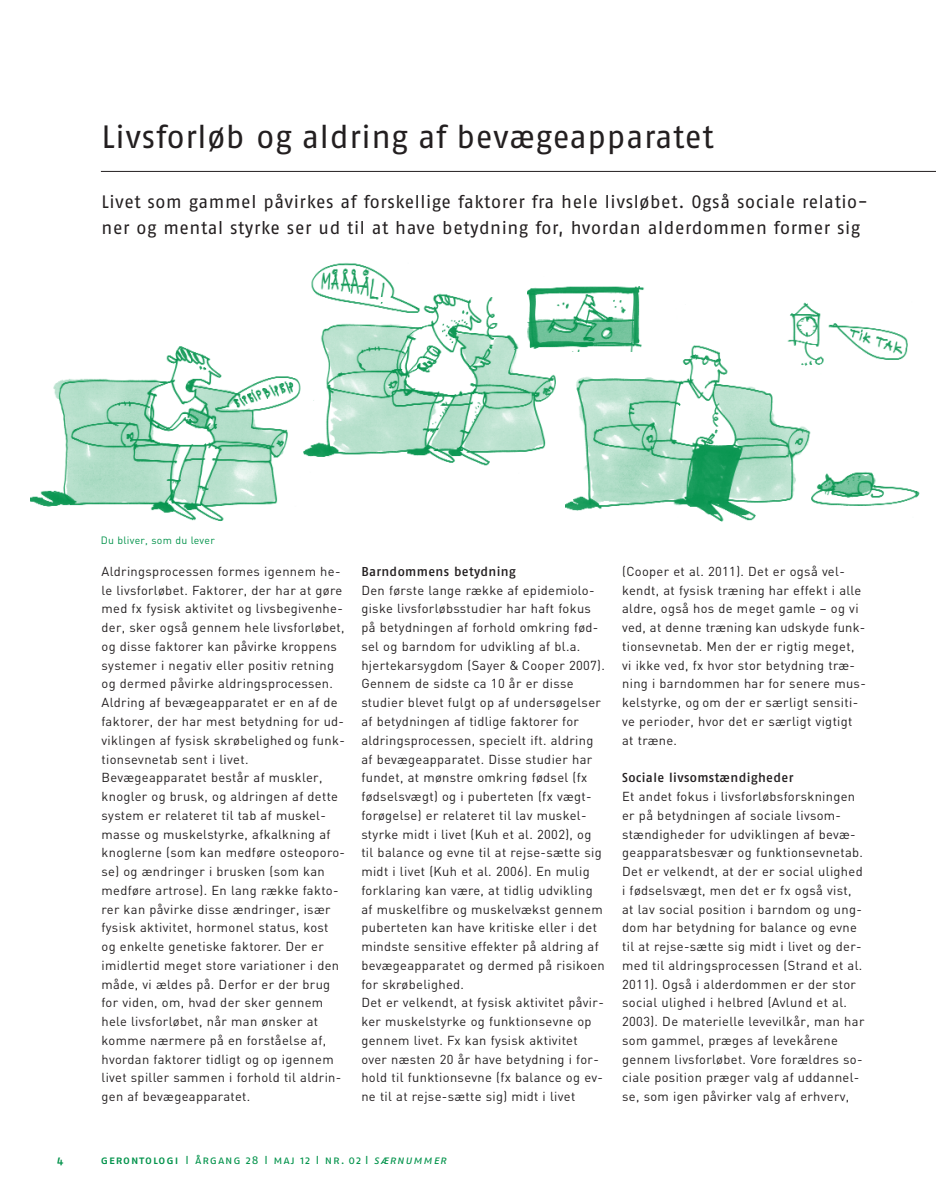
<style>
.page{position:relative;width:936px;height:1191px;background:#fff}
.page>*{position:absolute;margin:0;border:0;box-sizing:border-box;transform-origin:0 0}
.t1{font:32.25px "Fago No";letter-spacing:.02em;color:#231f20}
.t2{font:18px/25.5px "Fago No";letter-spacing:.035em;color:#231f20}
.t3{font:12.9px/18.8px "DIN";letter-spacing:.025em;color:#231f20}
.t4{font:12.9px "Fago No Med";letter-spacing:.03em;color:#231f20}
.t5{font:11.55px "Fago No Regular Caps";letter-spacing:.07em;color:#00924a}
.t6{font:11.55px "Fago No Med Caps";color:#00924a}
.t7{font:10.5px "DIN";letter-spacing:.025em;color:#00924a}
.s1{font-family:"Fago No Med Caps"}
.s2{font-family:"Fago No"}
.s3{font-family:"Fago No Regular Tf"}
.s4{font-family:"Fago No Regular Italic Caps"}
</style>
<div class="page">
<img style="left:303px;top:263px;width:253px;height:203px">
<img style="left:565px;top:302px;width:355px;height:220px">
<hr style="left:101px;top:171px;width:834px;height:1px;background:#231f20">
<img style="left:30px;top:346px;width:271px;height:176px">
<img style="left:527px;top:287px;width:121px;height:65px">
<h1 class="t1" style="left:101px;top:125px;width:614px">Livsforløb og aldring af bevægeapparatet</h1>
<h2 class="t2" style="left:101px;top:191px;width:767px">Livet som gammel påvirkes af forskellige faktorer fra hele livsløbet. Også sociale relatio&shy;ner og mental styrke ser ud til at have betydning for, hvordan alderdommen former sig</h2>
<p class="t6" style="left:57px;top:1153px;width:8px">4</p>
<p class="t7" style="left:101px;top:537px;width:115px">Du bliver, som du lever</p>
<p class="t3" style="left:101px;top:563px;width:245px">Aldringsprocessen formes igennem he&shy;le livsforløbet. Faktorer, der har at gøre med fx fysisk aktivitet og livsbegivenhe&shy;der, sker også gennem hele livsforløbet, og disse faktorer kan påvirke kroppens systemer i negativ eller positiv retning og dermed påvirke aldringsprocessen.<br>Aldring af bevægeapparatet er en af de faktorer, der har mest betydning for ud&shy;viklingen af fysisk skrøbelighed og funk&shy;tionsevnetab sent i livet.<br>Bevægeapparatet består af muskler, knogler og brusk, og aldringen af dette system er relateret til tab af muskel&shy;masse og muskelstyrke, afkalkning af knoglerne (som kan medføre osteoporo&shy;se) og ændringer i brusken (som kan medføre artrose). En lang række fakto&shy;rer kan påvirke disse ændringer, især fysisk aktivitet, hormonel status, kost og enkelte genetiske faktorer. Der er imidlertid meget store variationer i den måde, vi ældes på. Derfor er der brug for viden, om, hvad der sker gennem hele livsforløbet, når man ønsker at komme nærmere på en forståelse af, hvordan faktorer tidligt og op igennem livet spiller sammen i forhold til aldrin&shy;gen af bevægeapparatet.</p>
<p class="t4" style="left:361px;top:567px;width:156px">Barndommens betydning</p>
<p class="t3" style="left:361px;top:582px;width:245px">Den første lange række af epidemiolo&shy;giske livsforløbsstudier har haft fokus på betydningen af forhold omkring fød&shy;sel og barndom for udvikling af bl.a. hjertekarsygdom (Sayer &amp; Cooper 2007).<br>Gennem de sidste ca 10 år er disse studier blevet fulgt op af undersøgelser af betydningen af tidlige faktorer for aldringsprocessen, specielt ift. aldring af bevægeapparatet. Disse studier har fundet, at mønstre omkring fødsel (fx fødselsvægt) og i puberteten (fx vægt&shy;forøgelse) er relateret til lav muskel&shy;styrke midt i livet (Kuh et al. 2002), og til balance og evne til at rejse-sætte sig midt i livet (Kuh et al. 2006). En mulig forklaring kan være, at tidlig udvikling af muskelfibre og muskelvækst gennem puberteten kan have kritiske eller i det mindste sensitive effekter på aldring af bevægeapparatet og dermed på risikoen for skrøbelighed.<br>Det er velkendt, at fysisk aktivitet påvir&shy;ker muskelstyrke og funktionsevne op gennem livet. Fx kan fysisk aktivitet over næsten 20 år have betydning i for&shy;hold til funktionsevne (fx balance og ev&shy;ne til at rejse-sætte sig) midt i livet</p>
<p class="t3" style="left:622px;top:563px;width:245px">(Cooper et al. 2011). Det er også vel&shy;kendt, at fysisk træning har effekt i alle aldre, også hos de meget gamle – og vi ved, at denne træning kan udskyde funk&shy;tionsevnetab. Men der er rigtig meget, vi ikke ved, fx hvor stor betydning træ&shy;ning i barndommen har for senere mus&shy;kelstyrke, og om der er særligt sensiti&shy;ve perioder, hvor det er særligt vigtigt at træne.</p>
<p class="t4" style="left:622px;top:773px;width:173px">Sociale livsomstændigheder</p>
<p class="t3" style="left:622px;top:788px;width:244px">Et andet fokus i livsforløbsforskningen er på betydningen af sociale livsom&shy;stændigheder for udviklingen af bevæ&shy;geapparatsbesvær og funktionsevnetab.<br>Det er velkendt, at der er social ulighed i fødselsvægt, men det er fx også vist, at lav social position i barndom og ung&shy;dom har betydning for balance og evne til at rejse-sætte sig midt i livet og der&shy;med til aldringsprocessen (Strand et al.<br>2011). Også i alderdommen er der stor social ulighed i helbred (Avlund et al.<br>2003). De materielle levevilkår, man har som gammel, præges af levekårene gennem livsforløbet. Vore forældres so&shy;ciale position præger valg af uddannel&shy;se, som igen påvirker valg af erhverv,</p>
<p class="t5" style="left:101px;top:1153px;width:347px"><span class="s1">gerontologi</span> <span class="s2">I</span> årgang 28 <span class="s2">I</span> maj 12 <span class="s3">I</span> nr. 02 <span class="s3">I</span> <span class="s4">særnummer</span></p>
</div>
